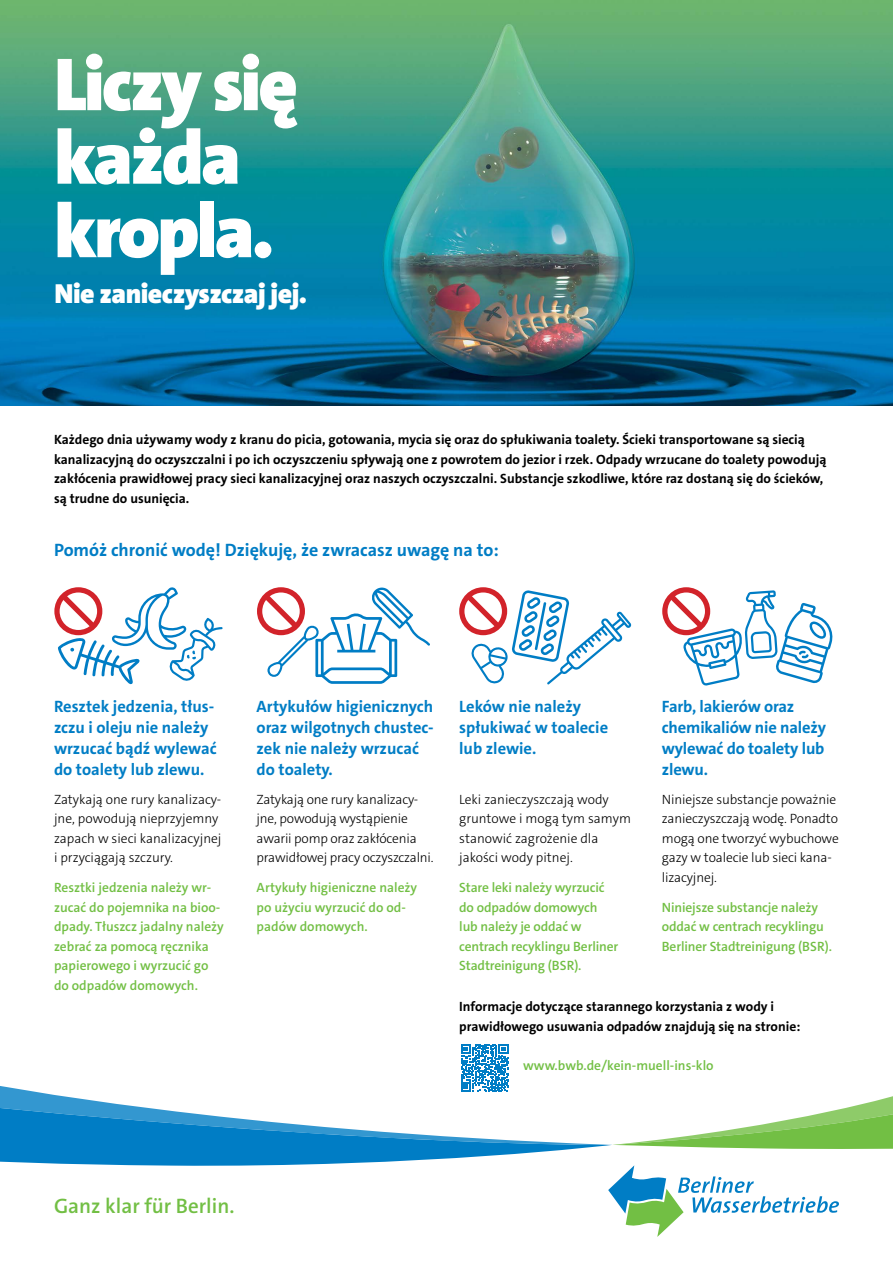
<style>
.page{position:relative;width:893px;height:1263px;background:#fff}
.page>*{position:absolute;margin:0;border:0;box-sizing:border-box;transform-origin:0 0}
.t1{font:900 75.9px/73.5px "The Sans C5";letter-spacing:-.04em;color:#fff}
.t2{font:900 27.75px "The Sans C5";letter-spacing:-.02em;color:#fff}
.t3{font:600 21px "The Sans C5";color:#72bf44}
.t4{font:700 18px "The Sans C5";color:#007dc5}
.t5{font:700 16.5px/21px "The Sans C5";color:#007dc5}
.t6{font:700 13.5px/19.5px "The Sans C5";color:#000}
.t7{font:600 13.5px/19.5px "The Sans C5";letter-spacing:-.01em;color:#72bf44}
.t8{font:300 13.5px/19.5px "The Sans C5";letter-spacing:-.01em;color:#000}
</style>
<div class="page">
<img style="left:0;top:0;width:893px;height:405px">
<svg style="left:57px;top:587px;width:166px;height:97px"></svg>
<div style="left:54px;top:587px;width:48px;height:48px;border:5px solid #d2232a;border-radius:50%"></div>
<svg style="left:259px;top:588px;width:171px;height:96px"></svg>
<div style="left:257px;top:587px;width:48px;height:48px;border:5px solid #d2232a;border-radius:50%"></div>
<svg style="left:461px;top:590px;width:170px;height:95px"></svg>
<div style="left:459px;top:587px;width:48px;height:48px;border:5px solid #d2232a;border-radius:50%"></div>
<div style="left:662px;top:587px;width:48px;height:48px;border:5px solid #d2232a;border-radius:50%"></div>
<svg style="left:0;top:1044px;width:893px;height:193px"></svg>
<svg style="left:664px;top:589px;width:169px;height:97px"></svg>
<h1 class="t1" style="left:54px;top:48px;width:246px">Liczy się każda kropla.</h1>
<h2 class="t2" style="left:55px;top:276px;width:254px">Nie zanieczyszczaj jej.</h2>
<p class="t6" style="left:54px;top:430px;width:774px">Każdego dnia używamy wody z kranu do picia, gotowania, mycia się oraz do spłukiwania toalety. Ścieki transportowane są siecią kanalizacyjną do oczyszczalni i po ich oczyszczeniu spływają one z powrotem do jezior i rzek. Odpady wrzucane do toalety powodują zakłócenia prawidłowej pracy sieci kanalizacyjnej oraz naszych oczyszczalni. Substancje szkodliwe, które raz dostaną się do ścieków, są trudne do usunięcia.</p>
<h3 class="t4" style="left:54px;top:538px;width:446px">Pomóż chronić wodę! Dziękuję, że zwracasz uwagę na to:</h3>
<p class="t5" style="left:54px;top:696px;width:164px">Resztek jedzenia, tłus&shy;zczu i oleju nie należy wrzucać bądź wylewać do toalety lub zlewu.</p>
<p class="t8" style="left:54px;top:789px;width:169px">Zatykają one rury kanalizacy&shy;jne, powodują nieprzyjemny zapach w sieci kanalizacyjnej i przyciągają szczury.</p>
<p class="t7" style="left:54px;top:878px;width:171px">Resztki jedzenia należy wr&shy;zucać do pojemnika na bioo&shy;dpady. Tłuszcz jadalny należy zebrać za pomocą ręcznika papierowego i wyrzucić go do odpadów domowych.</p>
<p class="t5" style="left:459px;top:696px;width:150px">Leków nie należy spłukiwać w toalecie lub zlewie.</p>
<p class="t5" style="left:257px;top:696px;width:178px">Artykułów higienicznych oraz wilgotnych chustec&shy;zek nie należy wrzucać do toalety.</p>
<p class="t5" style="left:662px;top:696px;width:166px">Farb, lakierów oraz chemikaliów nie należy wylewać do toalety lub zlewu.</p>
<p class="t8" style="left:257px;top:789px;width:178px">Zatykają one rury kanalizacy&shy;jne, powodują wystąpienie awarii pomp oraz zakłócenia prawidłowej pracy oczyszczalni.</p>
<p class="t7" style="left:257px;top:878px;width:162px">Artykuły higieniczne należy po użyciu wyrzucić do od&shy;padów domowych.</p>
<p class="t8" style="left:459px;top:789px;width:173px">Leki zanieczyszczają wody gruntowe i mogą tym samym stanowić zagrożenie dla jakości wody pitnej.</p>
<p class="t7" style="left:459px;top:878px;width:161px">Stare leki należy wyrzucić do odpadów domowych lub należy je oddać w centrach recyklingu Berliner<br>Stadtreinigung (BSR).</p>
<p class="t8" style="left:662px;top:789px;width:179px">Niniejsze substancje poważnie zanieczyszczają wodę. Ponadto mogą one tworzyć wybuchowe gazy w toalecie lub sieci kana&shy;lizacyjnej.</p>
<p class="t7" style="left:662px;top:897px;width:172px">Niniejsze substancje należy oddać w centrach recyklingu<br>Berliner Stadtreinigung (BSR).</p>
<p class="t6" style="left:459px;top:997px;width:343px">Informacje dotyczące starannego korzystania z wody i prawidłowego usuwania odpadów znajdują się na stronie:</p>
<p class="t7" style="left:523px;top:1055px;width:192px">www.bwb.de/kein-muell-ins-klo</p>
<h3 class="t3" style="left:54px;top:1192px;width:182px">Ganz klar für Berlin.</h3>
</div>
